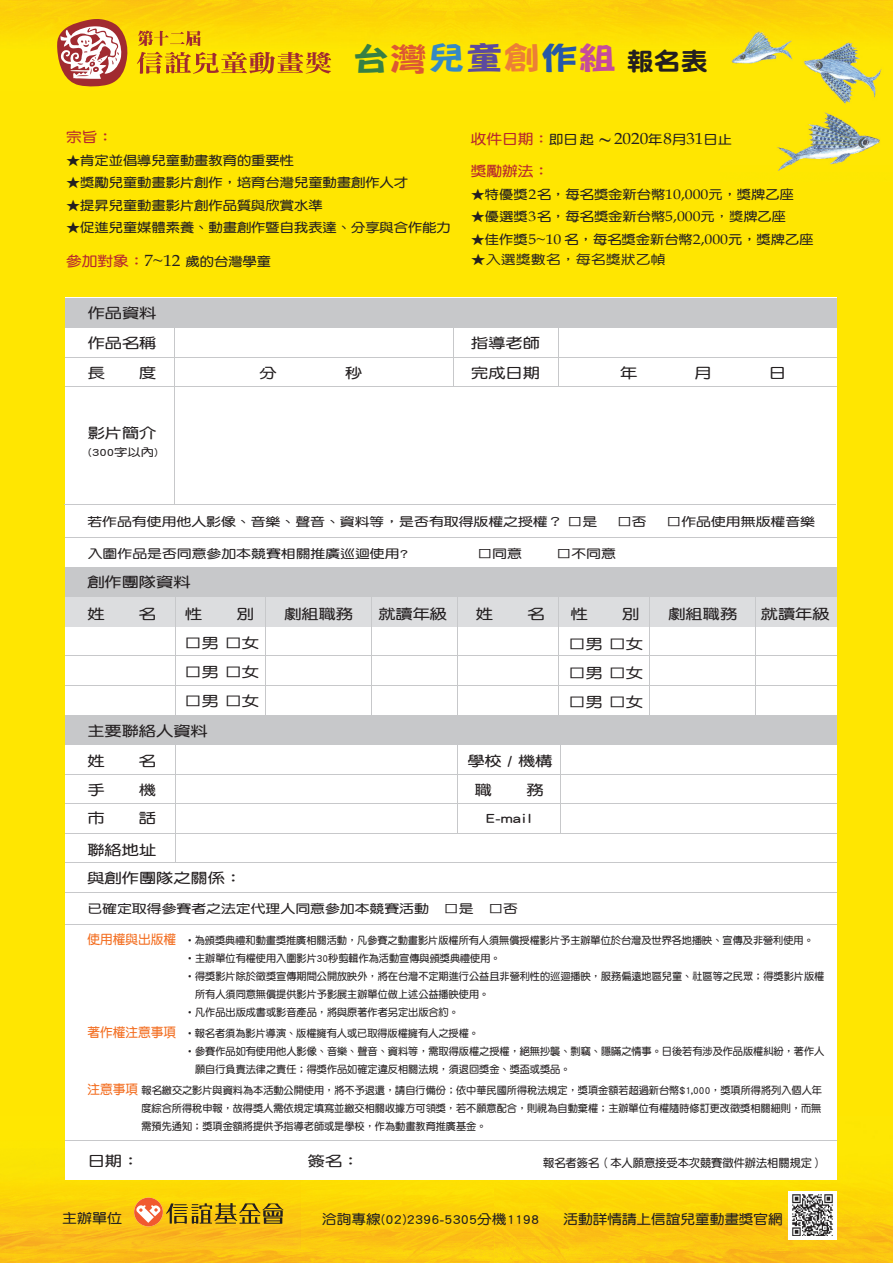
<style>
.page{position:relative;width:893px;height:1263px;background:#fff}
.page>*{position:absolute;margin:0;border:0;box-sizing:border-box;transform-origin:0 0}
.t1{font:24.9px "DF Yuan Std W9";color:#231f20;scale:1.08 1}
.t2{font:14.1px/30px "DF Yuan Std W7";color:#231f20;scale:1.22 1}
.t3{font:14.1px "DF Yuan Std W7";color:#b7282e;scale:1.12 1}
.t4{font:13.5px "DF Yuan Std W7";color:#231f20;scale:1.08 1}
.t5{font:13.5px "DF Yuan Std W7";color:#231f20;scale:1.11 1}
.t6{font:12.75px "DF Yuan Std W7";color:#231f20;scale:1.12 1}
.t7{font:12.75px "DF Yuan Std W5";color:#231f20;scale:1.18 1}
.t8{font:12.15px "DF Yuan Std W7";color:#231f20;scale:1.22 1}
.t9{font:11.55px "DF Yuan Std W7";color:#231f20}
.t10{font:10.8px "DF Yuan Std W7";color:#231f20;scale:1.22 1}
.t11{font:10.35px/18px "DF Yuan Std W7";color:#231f20;text-align:justify}
.s1{font-family:"AR Qiao Hei B5";font-weight:800;font-size:32.4px;color:#377f44}
.s2{font-family:"AR Qiao Hei B5";font-weight:800;font-size:32.4px;color:#dc5833}
.s3{font-family:"AR Qiao Hei B5";font-weight:800;font-size:32.4px;color:#3589c4}
.s4{font-family:"AR Qiao Hei B5";font-weight:800;font-size:32.4px;color:#5c4a9e}
.s5{font-family:"AR Qiao Hei B5";font-weight:800;font-size:32.4px;color:#ec7f36}
.s6{font-family:"AR Qiao Hei B5";font-weight:800;font-size:32.4px;color:#2758a7}
.s7{font-family:"AR Qiao Hei B5";font-weight:800;font-size:32.4px;color:#c54c9c}
.s8{font-size:14.1px;color:#b7282e}
.s9{font-family:"Book Antiqua";font-size:16.2px}
.s10{font-family:"Book Antiqua";font-size:23.4px}
.s11{font-family:"DF Yuan Std W5"}
.s12{font-family:"Book Antiqua";font-size:14.1px}
.s13{font-size:13.05px;color:#f36e21}
</style>
<div class="page">
<div style="left:0;top:49px;width:721px;height:42px;background:#ffe701"></div>
<img style="left:0;top:0;width:893px;height:49px">
<img style="left:0;top:1248px;width:291px;height:15px">
<img style="left:291px;top:1236px;width:602px;height:27px">
<img style="left:0;top:1236px;width:300px;height:12px">
<img style="left:0;top:1115px;width:893px;height:121px">
<img style="left:0;top:1140px;width:65px;height:14px">
<img style="left:300px;top:1180px;width:194px;height:56px">
<div style="left:0;top:91px;width:893px;height:1024px;background:#ffe601"></div>
<svg style="left:57px;top:19px;width:73px;height:68px"></svg>
<svg style="left:138px;top:30px;width:63px;height:16px"></svg>
<svg style="left:137px;top:52px;width:194px;height:22px;background:#dba112"></svg>
<img style="left:721px;top:17px;width:172px;height:154px">
<div style="left:65px;top:298px;width:772px;height:882px;background:#fff"></div>
<div style="left:65px;top:298px;width:772px;height:30px;background:#c7c8ca"></div>
<hr style="left:65px;top:357px;width:772px;height:1px;background:#c7c8ca">
<hr style="left:65px;top:386px;width:772px;height:1px;background:#c7c8ca">
<hr style="left:65px;top:537px;width:772px;height:1px;background:#c7c8ca">
<hr style="left:174px;top:328px;width:1px;height:176px;background:#c7c8ca">
<hr style="left:453px;top:313px;width:1px;height:73px;background:#c7c8ca">
<hr style="left:558px;top:313px;width:1px;height:73px;background:#c7c8ca">
<div style="left:65px;top:567px;width:772px;height:30px;background:#c7c8ca"></div>
<div style="left:65px;top:597px;width:772px;height:29px;background:#dcdddf"></div>
<hr style="left:65px;top:656px;width:772px;height:1px;background:#c7c8ca">
<hr style="left:65px;top:685px;width:772px;height:1px;background:#c7c8ca">
<hr style="left:65px;top:774px;width:772px;height:1px;background:#c7c8ca">
<hr style="left:175px;top:597px;width:1px;height:117px;background:#c7c8ca">
<hr style="left:265px;top:597px;width:1px;height:117px;background:#c7c8ca">
<hr style="left:371px;top:597px;width:1px;height:117px;background:#c7c8ca">
<div style="left:65px;top:715px;width:772px;height:29px;background:#c7c8ca"></div>
<hr style="left:65px;top:803px;width:772px;height:1px;background:#c7c8ca">
<hr style="left:65px;top:833px;width:772px;height:1px;background:#c7c8ca">
<hr style="left:65px;top:862px;width:772px;height:1px;background:#c7c8ca">
<hr style="left:65px;top:892px;width:772px;height:1px;background:#c7c8ca">
<hr style="left:175px;top:740px;width:1px;height:123px;background:#c7c8ca">
<hr style="left:457px;top:745px;width:1px;height:88px;background:#c7c8ca">
<hr style="left:65px;top:924px;width:772px;height:1px;background:#c7c8ca">
<hr style="left:560px;top:744px;width:1px;height:89px;background:#c7c8ca">
<hr style="left:65px;top:1140px;width:771px;height:1px;background:#c7c8ca">
<hr style="left:457px;top:597px;width:1px;height:177px;background:#c7c8ca">
<hr style="left:558px;top:597px;width:1px;height:117px;background:#c7c8ca">
<hr style="left:649px;top:597px;width:1px;height:118px;background:#c7c8ca">
<hr style="left:755px;top:597px;width:1px;height:118px;background:#c7c8ca">
<hr style="left:64px;top:504px;width:772px;height:1px;background:#c7c8ca">
<svg style="left:134px;top:1197px;width:150px;height:29px;background:#cfa120"></svg>
<img style="left:788px;top:1191px;width:48px;height:48px">
<h1 class="t1" style="left:352px;top:47px;width:331px"><span class="s1">台</span><span class="s2">灣</span><span class="s3">兒</span><span class="s4">童</span><span class="s5">創</span><span class="s6">作</span><span class="s7">組</span>報名表</h1>
<h2 class="t3" style="left:66px;top:129px;width:43px">宗旨：</h2>
<p class="t6" style="left:66px;top:153px;width:205px">★肯定並倡導兒童動畫教育的重要性</p>
<p class="t6" style="left:66px;top:176px;width:307px">★獎勵兒童動畫影片創作，培育台灣兒童動畫創作人才</p>
<p class="t6" style="left:66px;top:198px;width:231px">★提昇兒童動畫影片創作品質與欣賞水準</p>
<p class="t6" style="left:66px;top:221px;width:345px">★促進兒童媒體素養、動畫創作暨自我表達、分享與合作能力</p>
<p class="t6" style="left:66px;top:255px;width:185px"><span class="s8">參加對象：</span><span class="s9">7~12</span> 歲的台灣學童</p>
<h2 class="t2" style="left:88px;top:298px;width:58px">作品資料作品名稱</h2>
<p class="t6" style="left:471px;top:133px;width:235px"><span class="s8">收件日期：</span>即日起 <span class="s10">~</span> <span class="s9">2020</span>年<span class="s9">8</span>月<span class="s9">31</span>日止</p>
<h2 class="t3" style="left:471px;top:163px;width:71px">獎勵辦法：</h2>
<p class="t6" style="left:471px;top:187px;width:290px"><span class="s11">★</span>特優獎<span class="s12">2</span>名，每名獎金新台幣<span class="s12">10,000</span><span class="s11">元</span>，獎牌乙座</p>
<p class="t6" style="left:471px;top:210px;width:283px"><span class="s11">★</span>優選獎<span class="s12">3</span>名，每名獎金新台幣<span class="s12">5,000</span><span class="s11">元，獎</span>牌乙座</p>
<p class="t6" style="left:471px;top:232px;width:308px"><span class="s11">★</span>佳作獎<span class="s12">5~10</span> 名，每名獎金新台幣<span class="s12">2,000</span>元，獎牌乙座</p>
<p class="t7" style="left:471px;top:253px;width:167px">★入選獎數名，每名獎狀乙幀</p>
<h2 class="t2" style="left:471px;top:328px;width:58px">指導老師</h2>
<h2 class="t2" style="left:88px;top:358px;width:16px">長</h2>
<h2 class="t2" style="left:139px;top:358px;width:16px">度</h2>
<h2 class="t2" style="left:259px;top:358px;width:16px">分</h2>
<h2 class="t2" style="left:345px;top:358px;width:16px">秒</h2>
<h2 class="t2" style="left:471px;top:358px;width:58px">完成日期</h2>
<h2 class="t2" style="left:620px;top:358px;width:16px">年</h2>
<h2 class="t2" style="left:694px;top:358px;width:16px">月</h2>
<h2 class="t2" style="left:769px;top:358px;width:16px">日</h2>
<h2 class="t2" style="left:88px;top:418px;width:58px">影片簡介</h2>
<p class="t10" style="left:88px;top:447px;width:59px">(300字以內)</p>
<p class="t8" style="left:87px;top:515px;width:419px">若作品有使用他人影像、音樂、聲音、資料等，是否有取得版權之授權？ □是</p>
<p class="t8" style="left:617px;top:515px;width:26px">□否</p>
<p class="t8" style="left:667px;top:515px;width:123px">□作品使用無版權音樂</p>
<p class="t8" style="left:88px;top:547px;width:264px">入圍作品是否同意參加本競賽相關推廣巡迴使用?</p>
<p class="t8" style="left:477px;top:547px;width:38px">□同意</p>
<p class="t8" style="left:557px;top:547px;width:50px">□不同意</p>
<h2 class="t2" style="left:87px;top:567px;width:86px">創作團隊資料</h2>
<h2 class="t2" style="left:87px;top:598px;width:16px">姓</h2>
<h2 class="t2" style="left:139px;top:598px;width:16px">名</h2>
<h2 class="t2" style="left:185px;top:598px;width:16px">性</h2>
<h2 class="t2" style="left:237px;top:598px;width:16px">別</h2>
<h2 class="t2" style="left:284px;top:598px;width:58px">劇組職務</h2>
<h2 class="t2" style="left:378px;top:598px;width:58px">就讀年級</h2>
<h2 class="t2" style="left:185px;top:627px;width:63px">□男 □女</h2>
<h2 class="t2" style="left:185px;top:657px;width:63px">□男 □女</h2>
<h2 class="t2" style="left:87px;top:686px;width:142px;text-indent:97px">□男 □女主要聯絡人資料</h2>
<h2 class="t2" style="left:87px;top:746px;width:16px">姓</h2>
<h2 class="t2" style="left:139px;top:746px;width:16px">名</h2>
<h2 class="t2" style="left:87px;top:774px;width:16px">手</h2>
<h2 class="t2" style="left:139px;top:774px;width:16px">機</h2>
<h2 class="t2" style="left:87px;top:802px;width:16px">市</h2>
<h2 class="t2" style="left:139px;top:802px;width:16px">話</h2>
<h2 class="t2" style="left:87px;top:835px;width:58px">聯絡地址</h2>
<h2 class="t2" style="left:476px;top:598px;width:16px">姓</h2>
<h2 class="t2" style="left:527px;top:598px;width:16px">名</h2>
<h2 class="t2" style="left:571px;top:598px;width:16px">性</h2>
<h2 class="t2" style="left:622px;top:598px;width:16px">別</h2>
<h2 class="t2" style="left:668px;top:598px;width:58px">劇組職務</h2>
<h2 class="t2" style="left:761px;top:598px;width:58px">就讀年級</h2>
<h2 class="t2" style="left:569px;top:628px;width:63px">□男 □女</h2>
<h2 class="t2" style="left:569px;top:658px;width:63px">□男 □女</h2>
<h2 class="t2" style="left:569px;top:687px;width:63px">□男 □女</h2>
<h2 class="t2" style="left:467px;top:746px;width:71px">學校 / 機構</h2>
<h2 class="t2" style="left:475px;top:774px;width:16px">職</h2>
<h2 class="t2" style="left:526px;top:774px;width:16px">務</h2>
<h2 class="t2" style="left:486px;top:802px;width:40px">E-mail</h2>
<h2 class="t2" style="left:87px;top:863px;width:128px">與創作團隊之關係：</h2>
<p class="t8" style="left:87px;top:902px;width:354px">已確定取得參賽者之法定代理人同意參加本競賽活動 □是 □否</p>
<p class="t11" style="left:87px;top:931px;width:728px"><span class="s13">使用權與出版權</span> ‧為頒獎典禮和動畫獎推廣相關活動，凡參賽之動畫影片版權所有人須無償授權影片予主辦單位於台灣及世界各地播映、宣傳及非營利使用。</p>
<p class="t11" style="left:185px;top:949px;width:317px">‧主辦單位有權使用入圍影片30秒剪輯作為活動宣傳與頒獎典禮使用。</p>
<p class="t11" style="left:185px;top:967px;width:641px">‧得獎影片除於徵獎宣傳期間公開放映外，將在台灣不定期進行公益且非營利性的巡迴播映，服務偏遠地區兒童、社區等之民眾；得獎影片版權</p>
<p class="t11" style="left:195px;top:985px;width:296px">所有人須同意無償提供影片予影展主辦單位做上述公益播映使用。</p>
<p class="t11" style="left:185px;top:1003px;width:275px">‧凡作品出版成書或影音產品，將與原著作者另定出版合約。</p>
<p class="t11" style="left:87px;top:1024px;width:393px"><span class="s13">著作權注意事項</span> ‧報名者須為影片導演、版權擁有人或已取得版權擁有人之授權。</p>
<p class="t11" style="left:185px;top:1042px;width:641px">‧參賽作品如有使用他人影像、音樂、聲音、資料等，需取得版權之授權，絕無抄襲、剽竊、隱瞞之情事。日後若有涉及作品版權糾紛，著作人</p>
<p class="t11" style="left:195px;top:1060px;width:377px">願自行負責法律之責任；得獎作品如確定違反相關法規，須退回獎金、獎盃或獎品。</p>
<p class="t11" style="left:141px;top:1081px;width:682px;text-indent:-54px"><span class="s13">注意事項</span> 報名繳交之影片與資料為本活動公開使用，將不予退還，請自行備份；依中華民國所得稅法規定，獎項金額若超過新台幣$1,000，獎項所得將列入個人年度綜合所得稅申報，故得獎人需依規定填寫並繳交相關收據方可領獎，若不願意配合，則視為自動棄權；主辦單位有權隨時修訂更改徵獎相關細則，而無需預先通知；獎項金額將提供予指導老師或是學校，作為動畫教育推廣基金。</p>
<h2 class="t2" style="left:88px;top:1146px;width:44px">日期：</h2>
<h2 class="t2" style="left:308px;top:1146px;width:44px">簽名：</h2>
<p class="t9" style="left:543px;top:1156px;width:282px">報名者簽名（本人願意接受本次競賽徵件辦法相關規定）</p>
<h3 class="t5" style="left:62px;top:1211px;width:56px">主辦單位</h3>
<h3 class="t4" style="left:322px;top:1212px;width:202px">洽詢專線(02)2396-5305分機1198</h3>
<h3 class="t4" style="left:564px;top:1212px;width:204px">活動詳情請上信誼兒童動畫獎官網</h3>
</div>
